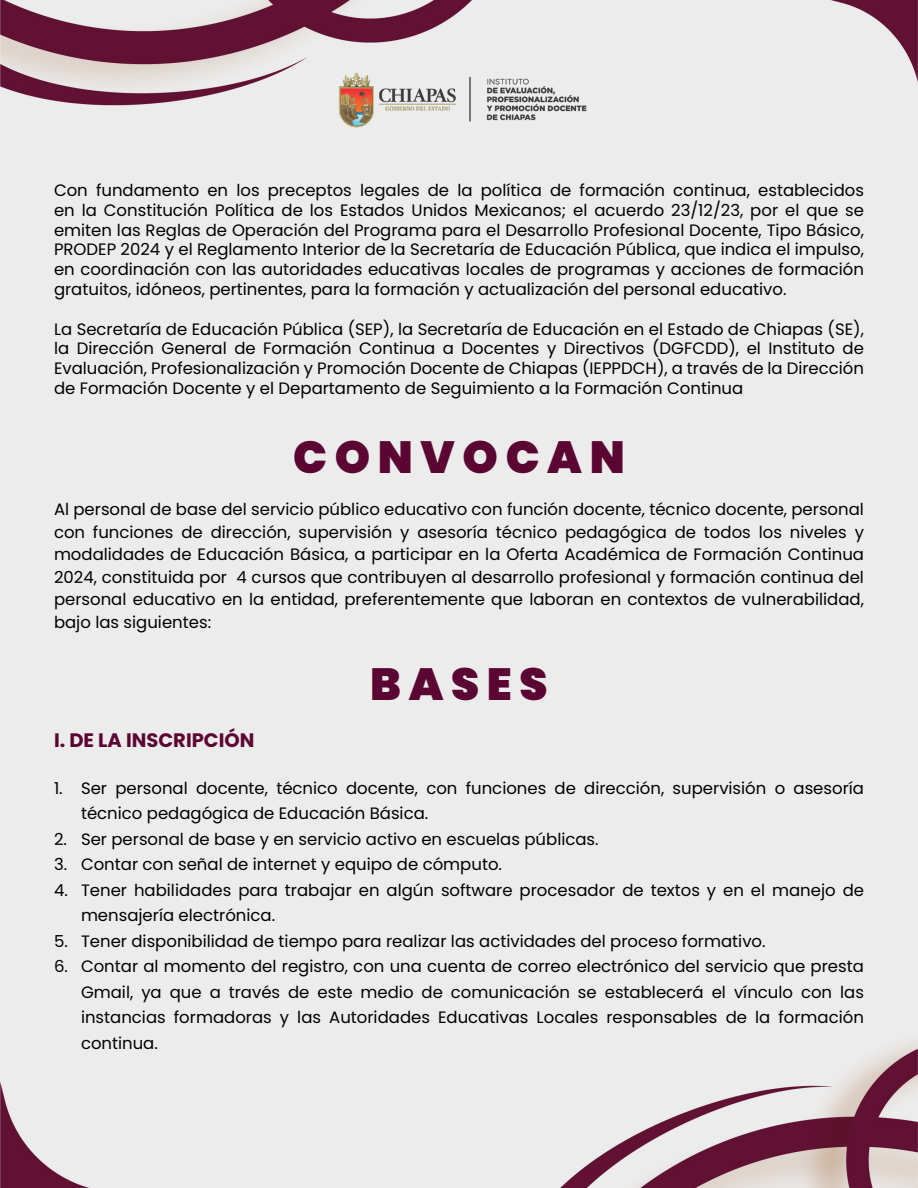
<style>
.page{position:relative;width:918px;height:1188px;background:#ececec}
.page>*{position:absolute;margin:0;border:0;box-sizing:border-box;transform-origin:0 0}
.t1{font:900 45px "Poppins";color:#5b0533}
.t2{font:700 19.5px "Poppins";color:#5b0533}
.t3{font:16.5px/19.8px "Poppins";color:#000;text-align:justify}
</style>
<div class="page">
<img style="left:329px;top:65px;width:263px;height:69px">
<p class="t3" style="left:54px;top:180px;width:812px">Con fundamento en los preceptos legales de la política de formación continua, establecidos en la Constitución Política de los Estados Unidos Mexicanos; el acuerdo 23/12/23, por el que se emiten las Reglas de Operación del Programa para el Desarrollo Profesional Docente, Tipo Básico, PRODEP 2024 y el Reglamento Interior de la Secretaría de Educación Pública, que indica el impulso, en coordinación con las autoridades educativas locales de programas y acciones de formación gratuitos, idóneos, pertinentes, para la formación y actualización del personal educativo.</p>
<p class="t3" style="left:54px;top:319px;width:812px">La Secretaría de Educación Pública (SEP), la Secretaría de Educación en el Estado de Chiapas (SE), la Dirección General de Formación Continua a Docentes y Directivos (DGFCDD), el Instituto de Evaluación, Profesionalización y Promoción Docente de Chiapas (IEPPDCH), a través de la Dirección de Formación Docente y el Departamento de Seguimiento a la Formación Continua</p>
<p class="t1" style="left:293px;top:431px;width:333px">C O N V O C A N</p>
<p class="t3" style="left:54px;top:498px;width:812px;line-height:22.5px">Al personal de base del servicio público educativo con función docente, técnico docente, personal con funciones de dirección, supervisión y asesoría técnico pedagógica de todos los niveles y modalidades de Educación Básica, a participar en la Oferta Académica de Formación Continua 2024, constituida por 4 cursos que contribuyen al desarrollo profesional y formación continua del personal educativo en la entidad, preferentemente que laboran en contextos de vulnerabilidad, bajo las siguientes:</p>
<p class="t1" style="left:370px;top:658px;width:179px">B A S E S</p>
<p class="t2" style="left:54px;top:729px;width:202px">I. DE LA INSCRIPCIÓN</p>
<p class="t3" style="left:81px;top:775px;width:785px;line-height:25.5px;text-indent:-27px">1. Ser personal docente, técnico docente, con funciones de dirección, supervisión o asesoría técnico pedagógica de Educación Básica.</p>
<p class="t3" style="left:54px;top:829px;width:546px">2. Ser personal de base y en servicio activo en escuelas públicas.</p>
<p class="t3" style="left:54px;top:855px;width:450px">3. Contar con señal de internet y equipo de cómputo.</p>
<p class="t3" style="left:81px;top:877px;width:785px;line-height:25.5px;text-indent:-27px">4. Tener habilidades para trabajar en algún software procesador de textos y en el manejo de mensajería electrónica.</p>
<p class="t3" style="left:54px;top:931px;width:713px">5. Tener disponibilidad de tiempo para realizar las actividades del proceso formativo.</p>
<p class="t3" style="left:81px;top:954px;width:784px;line-height:25.5px;text-indent:-27px">6. Contar al momento del registro, con una cuenta de correo electrónico del servicio que presta Gmail, ya que a través de este medio de comunicación se establecerá el vínculo con las instancias formadoras y las Autoridades Educativas Locales responsables de la formación continua.</p>
</div>
